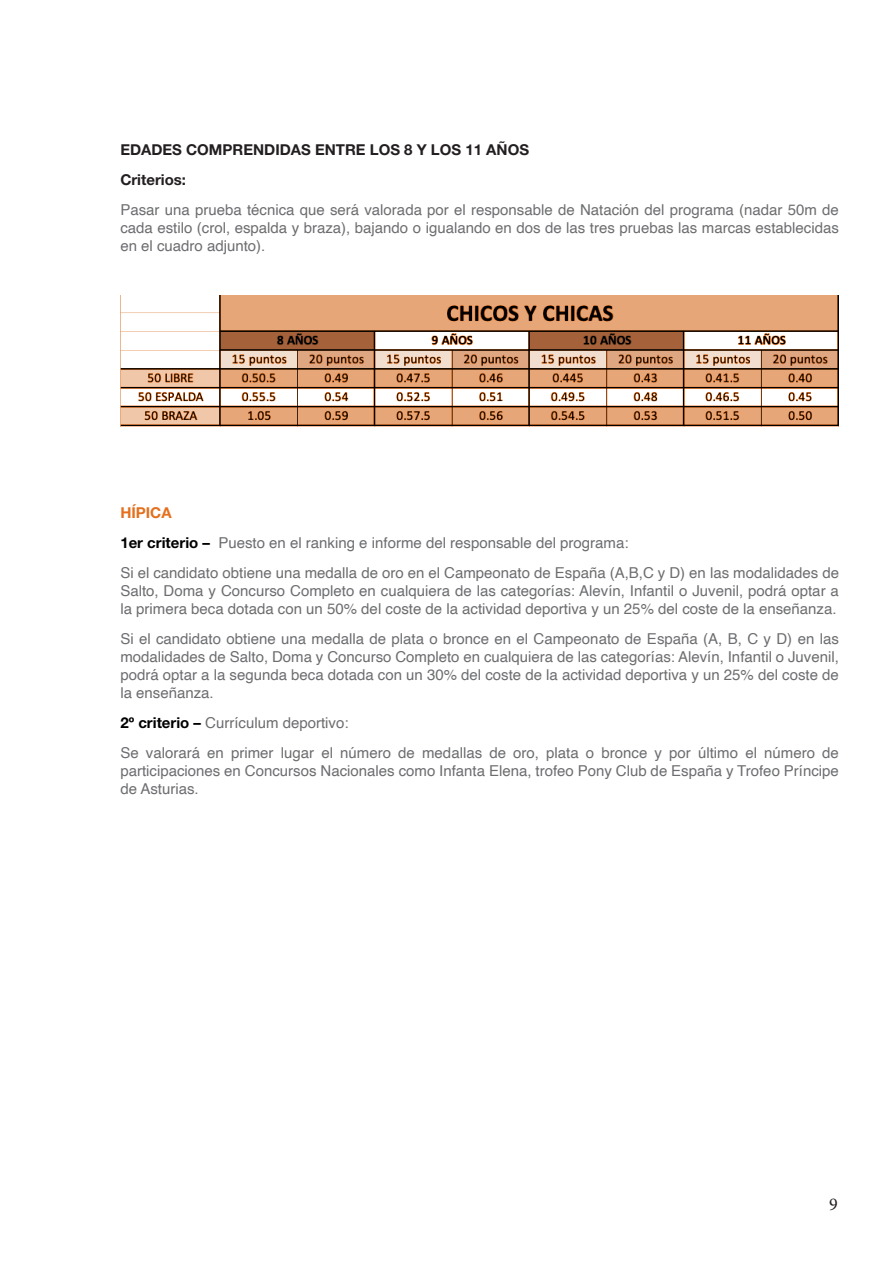
<style>
.page{position:relative;width:893px;height:1263px;background:#fff}
.page>*{position:absolute;margin:0;border:0;box-sizing:border-box;transform-origin:0 0}
.t1{font:18px "Minion Pro";color:#231f20}
.t2{font:15px/18px "Helvetica";color:#6c6d70}
.t3{font:700 15px/30px "Helvetica Neue LT Std";color:#231f20}
.t4{font:700 15px "Helvetica Neue LT Std";color:#e4701e}
.s1{font-family:"Helvetica Neue LT Std";font-weight:700;color:#000001}
</style>
<div class="page">
<svg style="left:120px;top:296px;width:719px;height:131px"></svg>
<p class="t3" style="left:120px;top:134px;width:410px">EDADES COMPRENDIDAS ENTRE LOS 8 Y LOS 11 AÑOS<br>Criterios:</p>
<p class="t2" style="left:120px;top:201px;width:720px;text-align:justify">Pasar una prueba técnica que será valorada por el responsable de Natación del programa (nadar 50m de cada estilo (crol, espalda y braza), bajando o igualando en dos de las tres pruebas las marcas establecidas en el cuadro adjunto).</p>
<p class="t4" style="left:120px;top:503px;width:53px">HÍPICA</p>
<p class="t2" style="left:120px;top:528px;width:720px;line-height:30px"><span class="s1">1er criterio –</span> Puesto en el ranking e informe del responsable del programa:<br>Si el candidato obtiene una medalla de oro en el Campeonato de España (A,B,C y D) en las modalidades de</p>
<p class="t2" style="left:120px;top:582px;width:720px">Salto, Doma y Concurso Completo en cualquiera de las categorías: Alevín, Infantil o Juvenil, podrá optar a la primera beca dotada con un 50% del coste de la actividad deportiva y un 25% del coste de la enseñanza.</p>
<p class="t2" style="left:120px;top:630px;width:720px;text-align:justify">Si el candidato obtiene una medalla de plata o bronce en el Campeonato de España (A, B, C y D) en las modalidades de Salto, Doma y Concurso Completo en cualquiera de las categorías: Alevín, Infantil o Juvenil, podrá optar a la segunda beca dotada con un 30% del coste de la actividad deportiva y un 25% del coste de la enseñanza.</p>
<p class="t2" style="left:120px;top:708px;width:720px;line-height:30px"><span class="s1">2º criterio –</span> Currículum deportivo:<br>Se valorará en primer lugar el número de medallas de oro, plata o bronce y por último el número de</p>
<p class="t2" style="left:120px;top:762px;width:720px">participaciones en Concursos Nacionales como Infanta Elena, trofeo Pony Club de España y Trofeo Príncipe de Asturias.</p>
<p class="t1" style="left:829px;top:1192px;width:10px">9</p>
</div>
